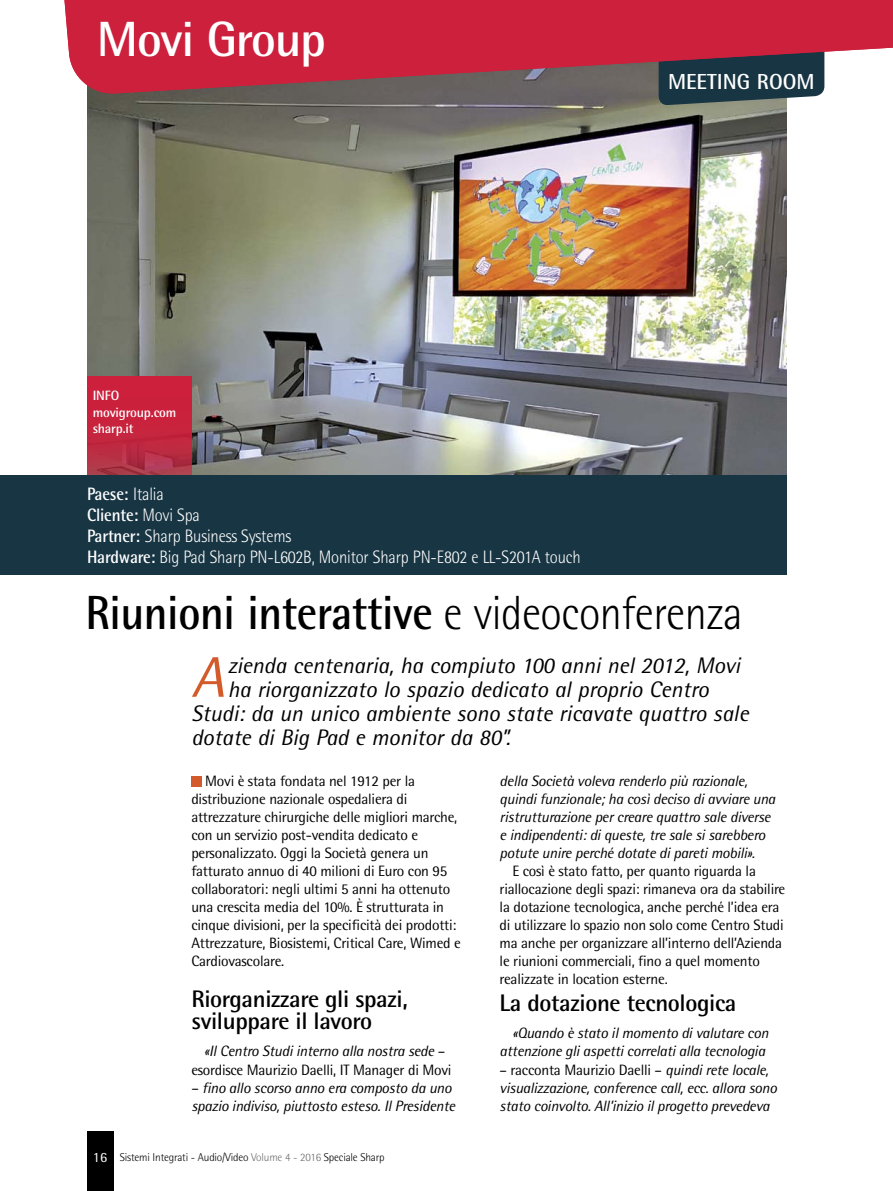
<style>
.page{position:relative;width:893px;height:1191px;background:#fff}
.page>*{position:absolute;margin:0;border:0;box-sizing:border-box;transform-origin:0 0}
.q_sommario{font:italic 57.3px "Rotis Semi Sans";color:#d35b2b}
.q_azienda{font:700 49.5px "Rotis Semi Sans";letter-spacing:-.025em;color:#fff}
.q_titolo{font:700 48px "Rotis Semi Sans";letter-spacing:-.01em;color:#000;scale:.92 1}
.q_titolino_doppio_s{font:700 24px "Rotis Semi Sans";letter-spacing:-.015em;color:#000}
.q_titolino_singolo{font:700 24px "Rotis Semi Sans";letter-spacing:-.015em;color:#000}
.q_sommario-2{font:italic 22.5px "Rotis Semi Sans";color:#000}
.q_wwwAzienda{font:700 21.75px "Rotis Semi Sans";color:#fff}
.q_titolo-2{font:300 18px "Rotis Semi Sans";letter-spacing:-.01em;color:#fff;scale:.92 1}
.q_titolo-3{font:700 18px "Rotis Semi Sans";letter-spacing:-.01em;color:#fff;scale:.92 1}
.q_testo{font:15px/18px "Rotis Semi Sans";letter-spacing:-.015em;color:#000}
.q_testo-2{font:italic 15px/18px "Rotis Semi Sans";letter-spacing:-.015em;color:#000}
.Normale{font:14.1px "Rotis Semi Sans";color:#fff}
.q_testo-3{font:700 13.5px "Rotis Semi Sans";letter-spacing:-.01em;color:#fff}
.Normale-2{font:300 11.25px "Rotis Semi Sans";letter-spacing:-.015em;color:#000}
.s1{font-weight:300}
.s2{font-weight:700}
.s3{font-style:italic}
.s4{font-style:normal}
.s5{color:#6d6e70}
</style>
<div class="page">
<img style="left:87px;top:95px;width:700px;height:380px">
<svg style="left:659px;top:95px;width:160px;height:11px"></svg>
<div style="left:87px;top:1131px;width:26px;height:60px;background:#000"></div>
<svg style="left:64px;top:0;width:829px;height:95px;background:#b3344a"></svg>
<svg style="left:87px;top:376px;width:104px;height:99px;background:#c2263f"></svg>
<div style="left:0;top:475px;width:787px;height:99px;background:#183543"></div>
<div style="left:191px;top:776px;width:11px;height:10px;background:#d35b2b"></div>
<p class="q_azienda" style="left:97px;top:9px;width:230px">Movi Group</p>
<p class="q_wwwAzienda" style="left:668px;top:68px;width:148px">MEETING ROOM</p>
<p class="q_testo-3" style="left:93px;top:387px;width:28px">INFO</p>
<p class="q_testo-3" style="left:93px;top:404px;width:85px">movigroup.com</p>
<p class="q_testo-3" style="left:93px;top:420px;width:43px">sharp.it</p>
<p class="q_titolo-3" style="left:87px;top:482px;width:85px">Paese: <span class="s1">Italia</span></p>
<p class="q_titolo-3" style="left:87px;top:503px;width:124px">Cliente: <span class="s1">Movi Spa</span></p>
<p class="q_titolo-2" style="left:87px;top:525px;width:224px"><span class="s2">Partner:</span> Sharp Business Systems</p>
<p class="q_titolo-2" style="left:87px;top:546px;width:538px"><span class="s2">Hardware:</span> Big Pad Sharp PN-L602B, Monitor Sharp PN-E802 e LL-S201A touch</p>
<p class="q_titolo" style="left:85px;top:583px;width:716px">Riunioni interattive <span class="s1">e videoconferenza</span></p>
<p class="q_sommario" style="left:191px;top:642px;width:34px">A</p>
<p class="q_sommario-2" style="left:228px;top:651px;width:514px">zienda centenaria, ha compiuto 100 anni nel 2012, Movi</p>
<p class="q_sommario-2" style="left:228px;top:675px;width:483px">ha riorganizzato lo spazio dedicato al proprio Centro</p>
<p class="q_sommario-2" style="left:191px;top:699px;width:559px">Studi: da un unico ambiente sono state ricavate quattro sale</p>
<p class="q_sommario-2" style="left:191px;top:723px;width:321px">dotate di Big Pad e monitor da 80”.</p>
<p class="q_testo" style="left:191px;top:772px;width:271px;text-indent:14px">Movi è stata fondata nel 1912 per la distribuzione nazionale ospedaliera di attrezzature chirurgiche delle migliori marche, con un servizio post-vendita dedicato e personalizzato. Oggi la Società genera un fatturato annuo di 40 milioni di Euro con 95 collaboratori: negli ultimi 5 anni ha ottenuto una crescita media del 10%. È strutturata in cinque divisioni, per la specificità dei prodotti:<br>Attrezzature, Biosistemi, Critical Care, Wimed e Cardiovascolare.</p>
<p class="q_titolino_doppio_s" style="left:191px;top:983px;width:218px">Riorganizzare gli spazi,</p>
<p class="q_titolino_doppio_s" style="left:191px;top:1006px;width:182px">sviluppare il lavoro</p>
<p class="q_testo" style="left:191px;top:1042px;width:262px;text-align:center"><span class="s3">«Il Centro Studi interno alla nostra sede</span> – esordisce Maurizio Daelli, IT Manager di Movi</p>
<p class="q_testo-2" style="left:191px;top:1078px;width:265px"><span class="s4">–</span> fino allo scorso anno era composto da uno spazio indiviso, piuttosto esteso. Il Presidente</p>
<p class="Normale" style="left:93px;top:1148px;width:16px">16</p>
<p class="Normale-2" style="left:120px;top:1150px;width:266px">Sistemi Integrati - Audio/Video <span class="s5">Volume 4 - 2016</span> Speciale Sharp</p>
<p class="q_testo-2" style="left:500px;top:772px;width:277px">della Società voleva renderlo più razionale, quindi funzionale; ha così deciso di avviare una ristrutturazione per creare quattro sale diverse e indipendenti: di queste, tre sale si sarebbero potute unire perché dotate di pareti mobili».</p>
<p class="q_testo" style="left:500px;top:862px;width:287px;text-indent:13px">E così è stato fatto, per quanto riguarda la riallocazione degli spazi: rimaneva ora da stabilire la dotazione tecnologica, anche perché l’idea era di utilizzare lo spazio non solo come Centro Studi ma anche per organizzare all’interno dell’Azienda le riunioni commerciali, fino a quel momento realizzate in location esterne.</p>
<p class="q_titolino_singolo" style="left:500px;top:988px;width:238px">La dotazione tecnologica</p>
<p class="q_testo-2" style="left:500px;top:1024px;width:270px;text-align:right">«Quando è stato il momento di valutare con attenzione gli aspetti correlati alla tecnologia</p>
<p class="q_testo-2" style="left:500px;top:1060px;width:279px"><span class="s4">– racconta Maurizio Daelli –</span> quindi rete locale, visualizzazione, conference call, ecc. allora sono stato coinvolto. All’inizio il progetto prevedeva</p>
</div>
